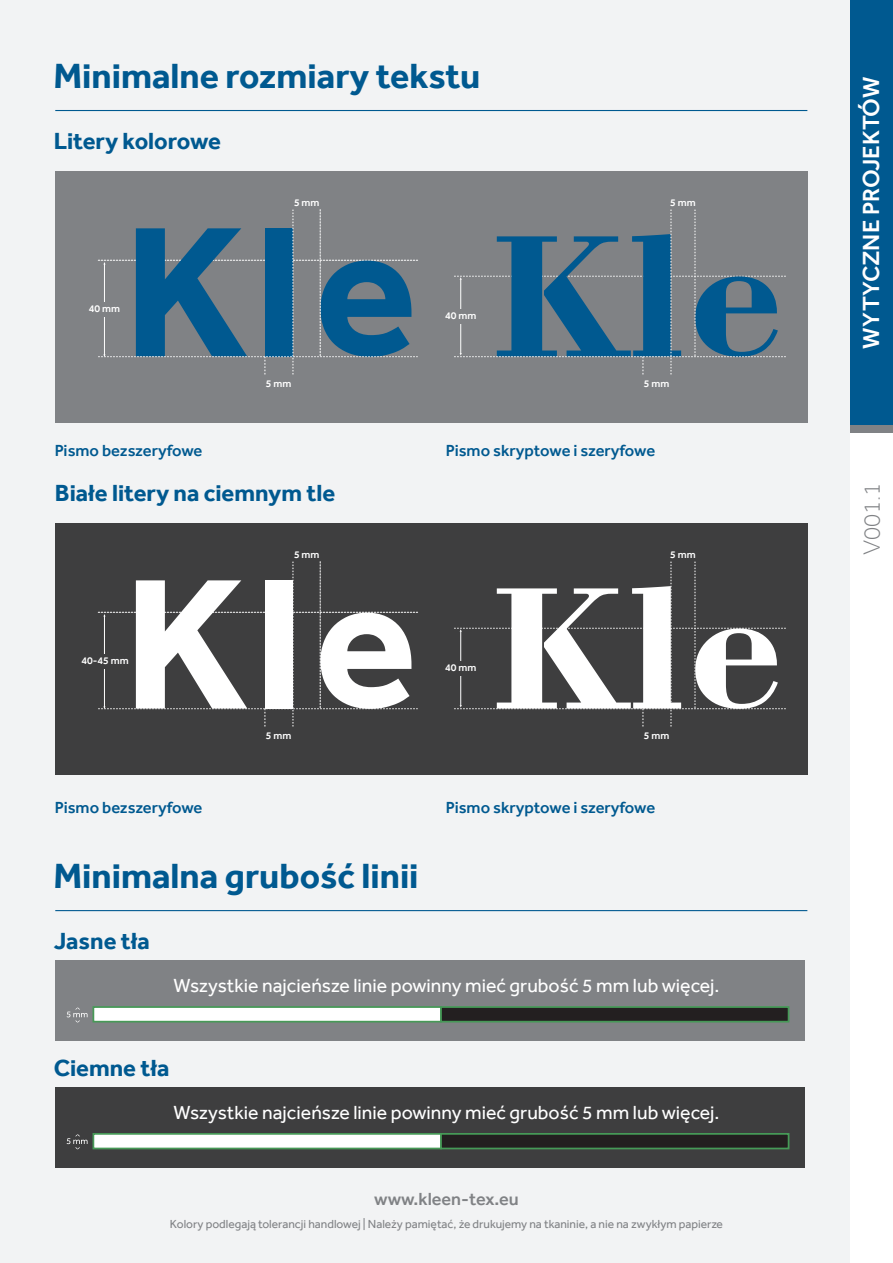
<style>
.page{position:relative;width:893px;height:1263px;background:#f2f3f4}
.page>*{position:absolute;margin:0;border:0;box-sizing:border-box;transform-origin:0 0}
.t1{font:700 36px "Effra";color:#005990}
.t2{font:700 24px "Effra";color:#005990}
.t3{font:500 24px "Effra";color:#fff}
.t4{font:300 24px "Effra";color:#808285}
.t5{font:19.5px "Effra";color:#fff}
.t6{font:500 18px "Effra";color:#808285}
.t7{font:500 16.5px "Effra";color:#005990}
.t8{font:12px "Effra";color:#808285}
.t9{font:500 10.5px "Effra";color:#fff}
</style>
<div class="page">
<div style="left:850px;top:0;width:43px;height:425px;background:#005990"></div>
<div style="left:850px;top:425px;width:43px;height:9px;background:#808285"></div>
<div style="left:850px;top:434px;width:43px;height:829px;background:#fff"></div>
<hr style="left:55px;top:110px;width:752px;height:1px;background:#005990">
<hr style="left:55px;top:910px;width:752px;height:1px;background:#005990">
<div style="left:55px;top:960px;width:749px;height:80px;background:#808285"></div>
<div style="left:93px;top:1006px;width:349px;height:16px;background:#fff;border:2px solid #479957"></div>
<div style="left:441px;top:1007px;width:348px;height:15px;background:#231f20"></div>
<div style="left:440px;top:1006px;width:349px;height:16px;border:2px solid #469957"></div>
<div style="left:55px;top:1087px;width:749px;height:80px;background:#3e3e3f"></div>
<div style="left:93px;top:1133px;width:349px;height:16px;background:#fff;border:2px solid #479957"></div>
<div style="left:441px;top:1134px;width:348px;height:14px;background:#231f20"></div>
<div style="left:440px;top:1133px;width:349px;height:16px;border:2px solid #469957"></div>
<div style="left:55px;top:171px;width:752px;height:252px;background:#808285"></div>
<svg style="left:98px;top:210px;width:320px;height:164px"></svg>
<div style="left:98px;top:302px;width:12px;height:14px;background:#808285"></div>
<svg style="left:454px;top:210px;width:332px;height:164px"></svg>
<div style="left:454px;top:309px;width:12px;height:14px;background:#808285"></div>
<div style="left:55px;top:523px;width:752px;height:252px;background:#3e3e3f"></div>
<svg style="left:98px;top:562px;width:320px;height:164px"></svg>
<div style="left:98px;top:654px;width:12px;height:14px;background:#3e3e3f"></div>
<svg style="left:454px;top:562px;width:332px;height:164px"></svg>
<div style="left:454px;top:661px;width:12px;height:14px;background:#3e3e3f"></div>
<svg style="left:67px;top:1008px;width:21px;height:14px"></svg>
<svg style="left:67px;top:1134px;width:21px;height:15px"></svg>
<h1 class="t1" style="left:53px;top:54px;width:429px">Minimalne rozmiary tekstu</h1>
<p class="t2" style="left:54px;top:126px;width:169px">Litery kolorowe</p>
<p class="t9" style="left:89px;top:302px;width:33px">40 mm</p>
<p class="t9" style="left:294px;top:196px;width:27px">5 mm</p>
<p class="t9" style="left:670px;top:196px;width:27px">5 mm</p>
<p class="t9" style="left:445px;top:309px;width:33px">40 mm</p>
<p class="t9" style="left:266px;top:377px;width:27px">5 mm</p>
<p class="t9" style="left:644px;top:377px;width:27px">5 mm</p>
<p class="t7" style="left:55px;top:441px;width:149px">Pismo bezszeryfowe</p>
<p class="t7" style="left:446px;top:441px;width:211px">Pismo skryptowe i szeryfowe</p>
<p class="t2" style="left:55px;top:478px;width:282px">Białe litery na ciemnym tle</p>
<p class="t9" style="left:81px;top:654px;width:49px">40-45 mm</p>
<p class="t9" style="left:294px;top:548px;width:27px">5 mm</p>
<p class="t9" style="left:670px;top:548px;width:27px">5 mm</p>
<p class="t9" style="left:445px;top:661px;width:33px">40 mm</p>
<p class="t9" style="left:266px;top:729px;width:27px">5 mm</p>
<p class="t9" style="left:644px;top:729px;width:27px">5 mm</p>
<p class="t7" style="left:55px;top:797px;width:149px">Pismo bezszeryfowe</p>
<p class="t7" style="left:446px;top:797px;width:211px">Pismo skryptowe i szeryfowe</p>
<h1 class="t1" style="left:53px;top:854px;width:367px">Minimalna grubość linii</h1>
<p class="t2" style="left:54px;top:926px;width:98px">Jasne tła</p>
<p class="t5" style="left:173px;top:974px;width:548px">Wszystkie najcieńsze linie powinny mieć grubość 5 mm lub więcej.</p>
<p class="t2" style="left:54px;top:1053px;width:117px">Ciemne tła</p>
<p class="t5" style="left:173px;top:1101px;width:548px">Wszystkie najcieńsze linie powinny mieć grubość 5 mm lub więcej.</p>
<p class="t6" style="left:374px;top:1188px;width:146px">www.kleen-tex.eu</p>
<p class="t8" style="left:170px;top:1217px;width:555px">Kolory podlegają tolerancji handlowej | Należy pamiętać, że drukujemy na tkaninie, a nie na zwykłym papierze</p>
<p class="t3" style="left:857px;top:348px;width:273px;rotate:-90deg">WYTYCZNE PROJEKTÓW</p>
<p class="t4" style="left:857px;top:555px;width:74px;rotate:-90deg">V001.1</p>
</div>
